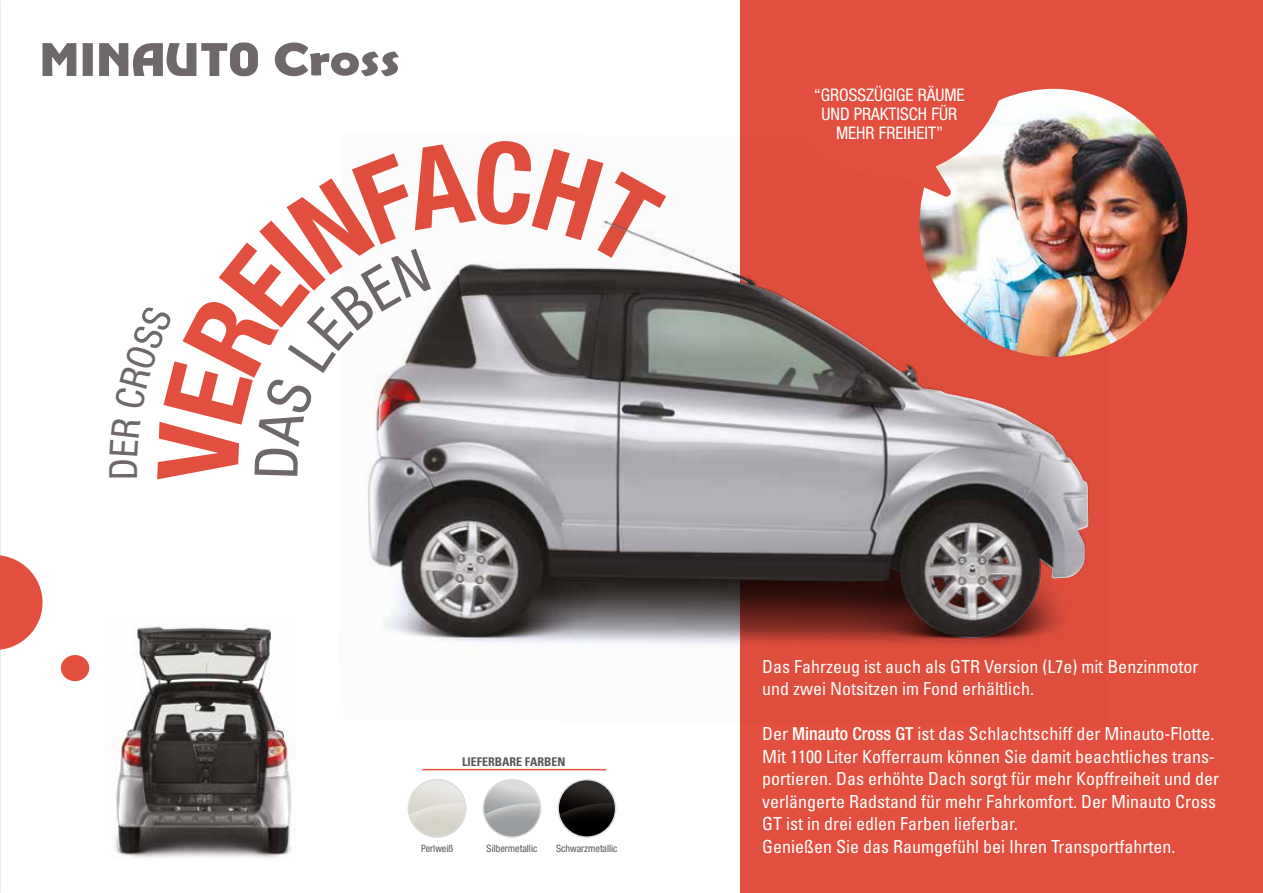
<style>
.page{position:relative;width:1263px;height:893px;background:#fff}
.page>*{position:absolute;margin:0;border:0;box-sizing:border-box;transform-origin:0 0}
.t1{font:condensed 38.85px "Helvetica Neue LT Std";color:#6e676c}
.t2{font:condensed 18px/22.5px "Univers LT Std";color:#fff}
.t3{font:condensed 17.4px/18.8px "Helvetica Neue LT Std";color:#fff;text-align:center}
.t4{font:700 condensed 12px "Univers LT Std";color:#575756}
.t5{font:condensed 10.05px "Helvetica Neue LT Std";color:#575756}
.s1{font-family:"Helvetica Neue LT Std";font-weight:500}
</style>
<div class="page">
<div style="left:741px;top:0;width:522px;height:893px;background:#e24f3e"></div>
<svg style="left:274px;top:42px;width:124px;height:35px"></svg>
<svg style="left:43px;top:43px;width:215px;height:33px"></svg>
<img style="left:456px;top:133px;width:652px;height:593px">
<img style="left:368px;top:222px;width:720px;height:419px">
<div style="left:408px;top:780px;width:58px;height:57px;background:#e4e2dd;border-radius:29px"></div>
<svg style="left:409px;top:803px;width:55px;height:33px"></svg>
<div style="left:408px;top:779px;width:59px;height:59px;border:2px solid #ddd;border-radius:50%"></div>
<svg style="left:483px;top:780px;width:58px;height:57px"></svg>
<svg style="left:485px;top:803px;width:56px;height:34px;background:#b5b7b9"></svg>
<div style="left:482px;top:779px;width:59px;height:59px;border:2px solid #ddd;border-radius:50%"></div>
<svg style="left:558px;top:780px;width:58px;height:57px"></svg>
<svg style="left:560px;top:803px;width:56px;height:33px;background:#323130"></svg>
<div style="left:557px;top:779px;width:59px;height:59px;border:2px solid #ddd;border-radius:50%"></div>
<hr style="left:422px;top:769px;width:184px;height:1px;background:#e24f3e">
<img style="left:114px;top:626px;width:178px;height:233px">
<img style="left:117px;top:627px;width:174px;height:226px">
<img style="left:919px;top:89px;width:268px;height:268px;border-radius:134px">
<svg style="left:770px;top:97px;width:236px;height:100px"></svg>
<svg style="left:0;top:555px;width:43px;height:95px"></svg>
<div style="left:61px;top:655px;width:28px;height:26px;background:#e24f3e;border-radius:50%"></div>
<svg style="left:368px;top:139px;width:298px;height:344px"></svg>
<h1 class="t1" style="left:101px;top:480px;width:23px;rotate:-90deg">D</h1>
<p class="t3" style="left:814px;top:86px;width:152px">“GROSSZÜGIGE RÄUME<br>UND PRAKTISCH FÜR<br>MEHR FREIHEIT”</p>
<p class="t4" style="left:462px;top:754px;width:105px">LIEFERBARE FARBEN</p>
<p class="t2" style="left:762px;top:655px;width:438px">Das Fahrzeug ist auch als GTR Version (L7e) mit Benzinmotor und zwei Notsitzen im Fond erhältlich.</p>
<p class="t2" style="left:762px;top:722px;width:458px">Der <span class="s1">Minauto Cross GT</span> ist das Schlachtschiff der Minauto-Flotte.<br>Mit 1100 Liter Kofferraum können Sie damit beachtliches trans&shy;portieren. Das erhöhte Dach sorgt für mehr Kopffreiheit und der verlängerte Radstand für mehr Fahrkomfort. Der Minauto Cross GT ist in drei edlen Farben lieferbar.</p>
<p class="t5" style="left:421px;top:843px;width:34px">PERLWEIß</p>
<p class="t5" style="left:487px;top:843px;width:52px">SILBERMETALLIC</p>
<p class="t5" style="left:556px;top:843px;width:63px">SCHWARZMETALLIC</p>
<p class="t2" style="left:762px;top:835px;width:415px">Genießen Sie das Raumgefühl bei Ihren Transportfahrten.</p>
</div>
